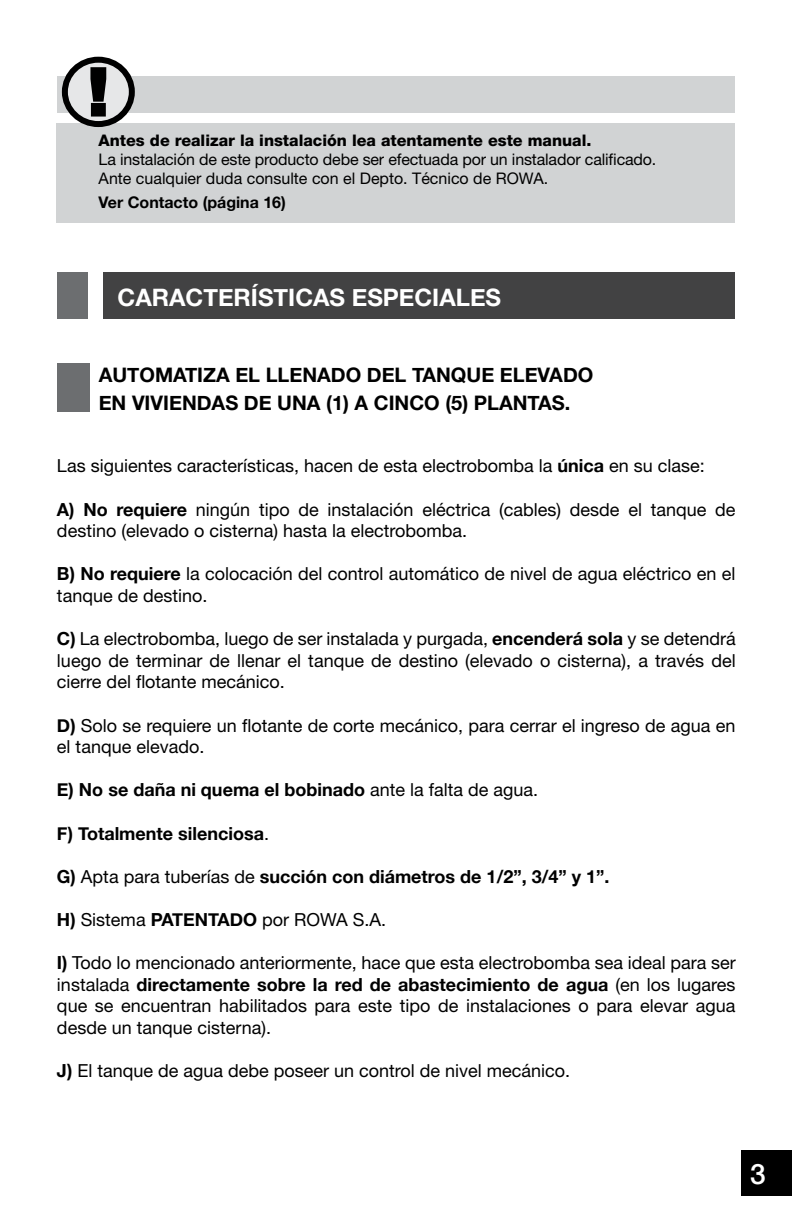
<style>
.page{position:relative;width:792px;height:1224px;background:#fff}
.page>*{position:absolute;margin:0;border:0;box-sizing:border-box;transform-origin:0 0}
.t1{font:500 28px "Helvetica Neue";color:#fff}
.t2{font:700 24px "Helvetica Neue";color:#fff}
.t3{font:700 20px "Helvetica Neue";color:#000}
.t4{font:18px/21.6px "Helvetica Neue";color:#000}
.t5{font:700 18px "Helvetica Neue";color:#000}
.t6{font:16px/19.2px "Helvetica Neue";letter-spacing:-.01em;color:#000}
.t7{font:800 16px "Helvetica Neue";color:#000}
.t8{font:700 16px "Helvetica Neue";color:#000}
.s1{font-weight:700}
.s2{font-weight:400}
</style>
<div class="page">
<div style="left:741px;top:1150px;width:51px;height:46px;background:#000"></div>
<div style="left:57px;top:123px;width:678px;height:99px;background:#d1d3d4"></div>
<div style="left:103px;top:272px;width:632px;height:47px;background:#424243"></div>
<div style="left:57px;top:272px;width:30px;height:47px;background:#6c6e70"></div>
<div style="left:57px;top:364px;width:32px;height:48px;background:#6c6e70"></div>
<div style="left:57px;top:76px;width:678px;height:37px;background:#d1d3d4"></div>
<svg style="left:65px;top:60px;width:67px;height:64px;background:#c6c7c8"></svg>
<div style="left:62px;top:57px;width:73px;height:70px;border:6px solid #000;border-radius:50%"></div>
<svg style="left:89px;top:66px;width:18px;height:52px"></svg>
<p class="t7" style="left:99px;top:131px;width:494px">Antes de realizar la instalación lea atentamente este manual.</p>
<p class="t6" style="left:99px;top:150px;width:559px">La instalación de este producto debe ser efectuada por un instalador calificado.<br>Ante cualquier duda consulte con el Depto. Técnico de ROWA.</p>
<p class="t8" style="left:99px;top:190px;width:189px">Ver Contacto (página 16)</p>
<h2 class="t2" style="left:118px;top:278px;width:385px">CARACTERÍSTICAS ESPECIALES</h2>
<p class="t3" style="left:99px;top:360px;width:28px">Automatiza</p>
<p class="t3" style="left:235px;top:360px;width:45px">el llenado</p>
<p class="t3" style="left:367px;top:360px;width:14px">del</p>
<p class="t3" style="left:412px;top:360px;width:14px">tan</p>
<p class="t3" style="left:451px;top:360px;width:63px">que elevado</p>
<p class="t3" style="left:99px;top:388px;width:47px">en viviendas</p>
<p class="t3" style="left:244px;top:388px;width:49px">de una</p>
<p class="t3" style="left:326px;top:388px;width:62px">(1) a cinco</p>
<p class="t3" style="left:445px;top:388px;width:43px">(5) plantas</p>
<p class="t3" style="left:565px;top:388px;width:7px">.</p>
<p class="t4" style="left:57px;top:455px;width:649px">Las siguientes características, hacen de esta electrobomba la <span class="s1">única</span> en su clase:</p>
<p class="t4" style="left:57px;top:498px;width:680px"><span class="s1">A) No requiere</span> ningún tipo de instalación eléctrica (cables) desde el tanque de destino (elevado o cisterna) hasta la electrobomba.</p>
<p class="t4" style="left:57px;top:563px;width:680px"><span class="s1">B) No requiere</span> la colocación del control automático de nivel de agua eléctrico en el tanque de destino.</p>
<p class="t4" style="left:57px;top:628px;width:680px;text-align:justify"><span class="s1">C)</span> La electrobomba, luego de ser instalada y purgada, <span class="s1">encenderá sola</span> y se detendrá luego de terminar de llenar el tanque de destino (elevado o cisterna), a través del cierre del flotante mecánico.</p>
<p class="t4" style="left:57px;top:714px;width:680px"><span class="s1">D)</span> Solo se requiere un flotante de corte mecánico, para cerrar el ingreso de agua en el tanque elevado.</p>
<p class="t5" style="left:57px;top:776px;width:483px">E) No se daña ni quema el bobinado <span class="s2">ante la falta de agua.</span></p>
<p class="t5" style="left:57px;top:819px;width:214px">F) Totalmente silenciosa<span class="s2">.</span></p>
<p class="t5" style="left:57px;top:862px;width:554px">G) <span class="s2">Apta para tuberías de</span> succión con diámetros de 1/2”, 3/4” y 1”.</p>
<p class="t4" style="left:57px;top:909px;width:331px"><span class="s1">H)</span> Sistema <span class="s1">PATENTADO</span> por ROWA S.A.</p>
<p class="t4" style="left:57px;top:952px;width:680px;text-align:justify"><span class="s1">I)</span> Todo lo mencionado anteriormente, hace que esta electrobomba sea ideal para ser instalada <span class="s1">directamente sobre la red de abastecimiento de agua</span> (en los lugares que se encuentran habilitados para este tipo de instalaciones o para elevar agua desde un tanque cisterna).</p>
<p class="t4" style="left:57px;top:1060px;width:515px"><span class="s1">J)</span> El tanque de agua debe poseer un control de nivel mecánico.</p>
<h1 class="t1" style="left:750px;top:1151px;width:17px">3</h1>
</div>
